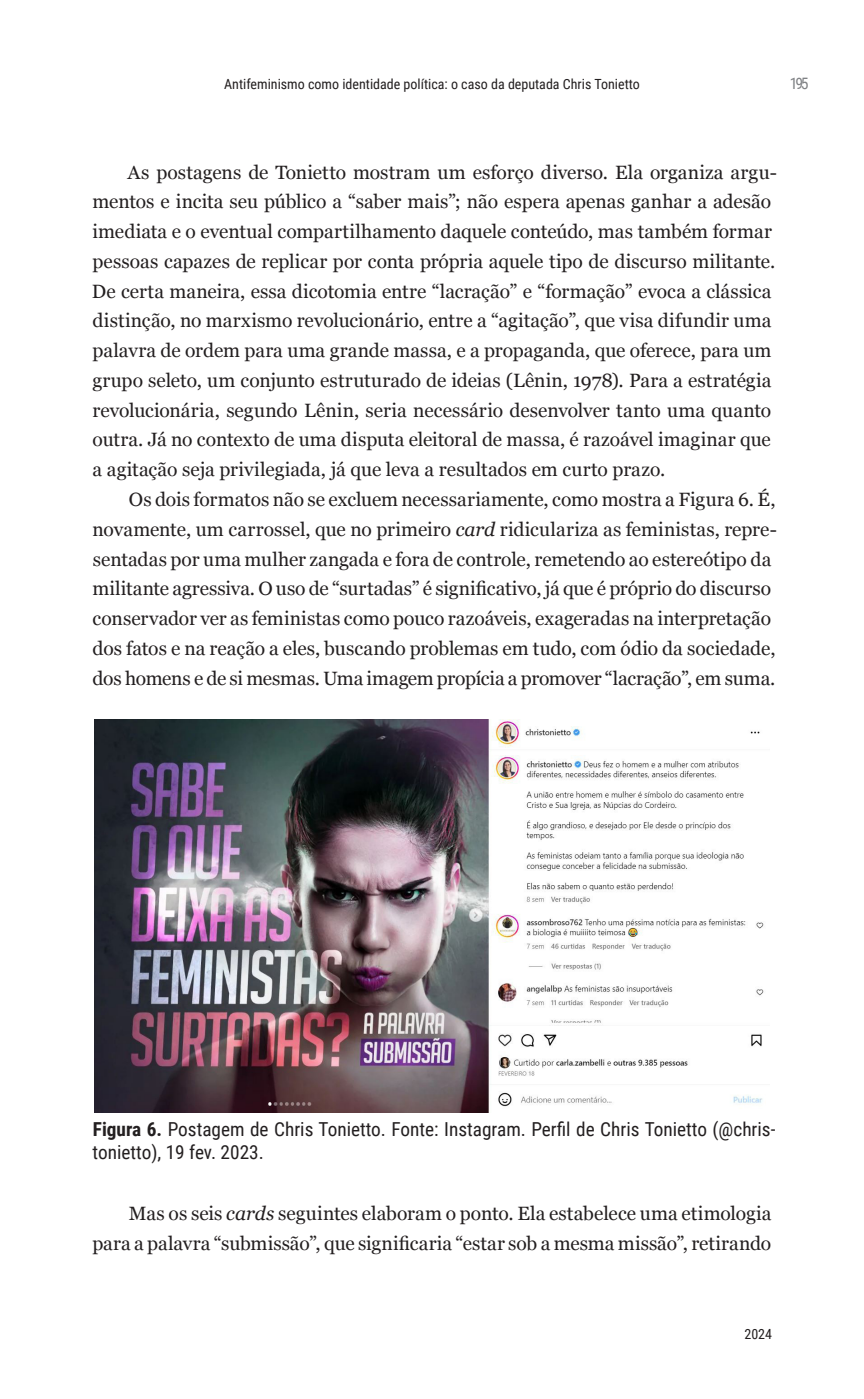
<style>
.page{position:relative;width:864px;height:1399px;background:#fff}
.page>*{position:absolute;margin:0;border:0;box-sizing:border-box;transform-origin:0 0}
.t1{font:19.25px/29.8px "Georgia";color:#231f20}
.t2{font:19.25px/23.1px "Roboto Condensed";color:#231f20}
.t3{font:15.75px "Roboto Condensed";color:#808285}
.t4{font:14px "Roboto Condensed";color:#231f20}
.s1{font-style:italic}
.s2{font-weight:700}
</style>
<div class="page">
<img style="left:95px;top:720px;width:669px;height:393px">
<p class="t4" style="left:224px;top:75px;width:417px">Antifeminismo como identidade política: o caso da deputada Chris Tonietto</p>
<p class="t3" style="left:789px;top:72px;width:20px">195</p>
<p class="t1" style="left:92px;top:156px;width:686px;text-indent:36px">As postagens de Tonietto mostram um esforço diverso. Ela organiza argu&shy;mentos e incita seu público a “saber mais”; não espera apenas ganhar a adesão imediata e o eventual compartilhamento daquele conteúdo, mas também formar pessoas capazes de replicar por conta própria aquele tipo de discurso militante.<br>De certa maneira, essa dicotomia entre “lacração” e “formação” evoca a clássica distinção, no marxismo revolucionário, entre a “agitação”, que visa difundir uma palavra de ordem para uma grande massa, e a propaganda, que oferece, para um grupo seleto, um conjunto estruturado de ideias (Lênin, 1978). Para a estratégia revolucionária, segundo Lênin, seria necessário desenvolver tanto uma quanto outra. Já no contexto de uma disputa eleitoral de massa, é razoável imaginar que a agitação seja privilegiada, já que leva a resultados em curto prazo.</p>
<p class="t1" style="left:92px;top:484px;width:685px;text-indent:36px">Os dois formatos não se excluem necessariamente, como mostra a Figura 6. É, novamente, um carrossel, que no primeiro <span class="s1">card</span> ridiculariza as feministas, repre&shy;sentadas por uma mulher zangada e fora de controle, remetendo ao estereótipo da militante agressiva. O uso de “surtadas” é significativo, já que é próprio do discurso conservador ver as feministas como pouco razoáveis, exageradas na interpretação dos fatos e na reação a eles, buscando problemas em tudo, com ódio da sociedade, dos homens e de si mesmas. Uma imagem propícia a promover “lacração”, em suma.</p>
<p class="t2" style="left:92px;top:1117px;width:684px"><span class="s2">Figura 6.</span> Postagem de Chris Tonietto. Fonte: Instagram. Perfil de Chris Tonietto (@chris&shy;tonietto), 19 fev. 2023.</p>
<p class="t1" style="left:92px;top:1198px;width:680px;text-align:right">Mas os seis <span class="s1">cards</span> seguintes elaboram o ponto. Ela estabelece uma etimologia para a palavra “submissão”, que significaria “estar sob a mesma missão”, retirando</p>
<p class="t4" style="left:744px;top:1325px;width:29px">2024</p>
</div>
